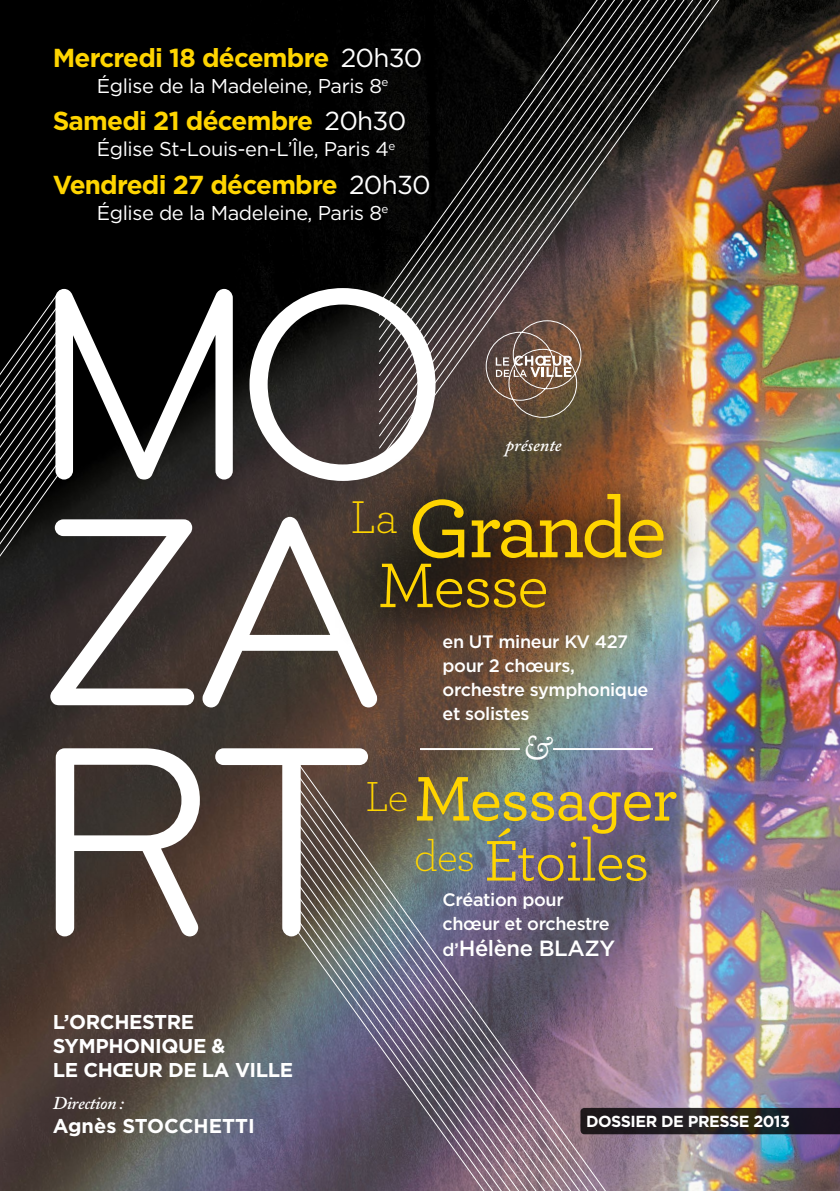
<style>
.page{position:relative;width:840px;height:1191px;background:#fff}
.page>*{position:absolute;margin:0;border:0;box-sizing:border-box;transform-origin:0 0}
.t1{font:500 86.4px "Archer";letter-spacing:-.04em;color:#ffd500}
.t2{font:500 66px "Archer";letter-spacing:-.02em;color:#ffd500}
.t3{font:66px "Archer";letter-spacing:-.025em;color:#ffd500}
.t4{font:60px "Archer";letter-spacing:-.02em;color:#ffd500}
.t5{font:300 48.2px "Archer";color:#ffd500}
.t6{font:300 44px "Archer";color:#ffd500}
.t7{font:italic 33.4px "Adobe Caslon Pro";color:#fff}
.t8{font:700 26px "Gotham HTF";letter-spacing:-.04em;color:#ffd500}
.t9{font:500 22px "Gotham HTF";letter-spacing:-.02em;color:#fff}
.t10{font:20px "Gotham HTF";letter-spacing:-.02em;color:#fff}
.t11{font:700 20px/24px "Gotham HTF";letter-spacing:-.02em;color:#fff}
.t12{font:700 20px "Gotham HTF";color:#fff}
.t13{font:500 18px/24px "Gotham HTF";letter-spacing:-.02em;color:#fff}
.t14{font:italic 600 18px "Adobe Caslon Pro";letter-spacing:-.015em;color:#fff}
.t15{font:700 16px "Gotham HTF";letter-spacing:-.03em;color:#fff}
.s1{font-weight:400;color:#fff}
.s2{font-size:18px}
</style>
<div class="page">
<img style="left:0;top:0;width:839px;height:1191px">
<svg style="left:55px;top:288px;width:322px;height:193px"></svg>
<svg style="left:61px;top:517px;width:316px;height:190px"></svg>
<svg style="left:61px;top:748px;width:307px;height:188px"></svg>
<img style="left:377px;top:425px;width:446px;height:12px">
<img style="left:377px;top:413px;width:446px;height:12px">
<img style="left:581px;top:389px;width:242px;height:24px">
<img style="left:581px;top:305px;width:242px;height:12px">
<img style="left:377px;top:0;width:446px;height:305px">
<img style="left:290px;top:753px;width:445px;height:438px">
<svg style="left:0;top:289px;width:61px;height:902px;background:#3b3431"></svg>
<div style="left:331px;top:443px;width:383px;height:217px;background:#000;opacity:.7"></div>
<svg style="left:377px;top:239px;width:204px;height:179px;background:#635651"></svg>
<hr style="left:420px;top:748px;width:99px;height:2px;background:#fff">
<hr style="left:552px;top:748px;width:100px;height:2px;background:#fff">
<svg style="left:580px;top:1107px;width:259px;height:27px;background:#242023"></svg>
<h3 class="t8" style="left:53px;top:43px;width:371px">Mercredi 18 décembre <span class="s1">20h30</span></h3>
<p class="t10" style="left:97px;top:75px;width:293px">Église de la Madeleine, Paris 8<sup>e</sup></p>
<h3 class="t8" style="left:53px;top:106px;width:355px">Samedi 21 décembre <span class="s1">20h30</span></h3>
<p class="t10" style="left:97px;top:138px;width:300px">Église St-Louis-en-L’Île, Paris 4<sup>e</sup></p>
<h3 class="t8" style="left:53px;top:169px;width:379px">Vendredi 27 décembre <span class="s1">20h30</span></h3>
<p class="t10" style="left:97px;top:201px;width:293px">Église de la Madeleine, Paris 8<sup>e</sup></p>
<p class="t14" style="left:505px;top:435px;width:58px">présente</p>
<h1 class="t1" style="left:407px;top:466px;width:260px">Grande</h1>
<h2 class="t3" style="left:377px;top:539px;width:173px">Messe</h2>
<h3 class="t5" style="left:350px;top:485px;width:49px">La</h3>
<p class="t13" style="left:442px;top:629px;width:207px">en UT mineur KV 427 pour 2 chœurs, orchestre symphonique et solistes</p>
<p class="t11" style="left:53px;top:1009px;width:242px">L’Orchestre<br>Symphonique &amp;<br>Le Chœur de la Ville</p>
<p class="t14" style="left:53px;top:1092px;width:73px">Direction :</p>
<p class="t12" style="left:53px;top:1114px;width:200px">Agnès STOCCHETTI</p>
<h3 class="t6" style="left:365px;top:768px;width:45px">Le</h3>
<h3 class="t7" style="left:522px;top:728px;width:30px">&amp;</h3>
<h2 class="t2" style="left:414px;top:751px;width:264px">Messager</h2>
<h3 class="t4" style="left:414px;top:819px;width:236px"><sup>des</sup> Étoiles</h3>
<p class="t13" style="left:442px;top:887px;width:169px">Création pour chœur et orchestre</p>
<p class="t9" style="left:442px;top:935px;width:174px"><span class="s2">d’</span>Hélène Blazy</p>
<p class="t15" style="left:585px;top:1111px;width:205px">Dossier de presse 2013</p>
</div>
